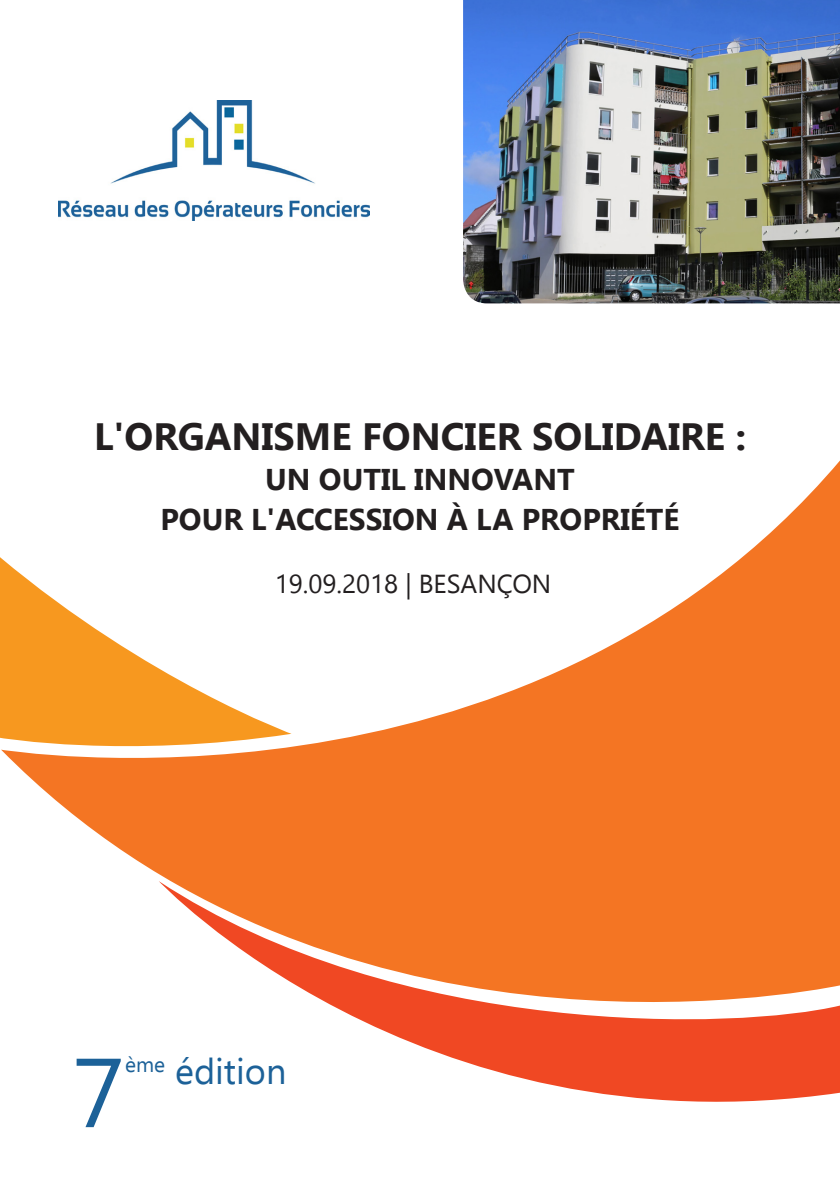
<style>
.page{position:relative;width:840px;height:1191px;background:#fff}
.page>*{position:absolute;margin:0;border:0;box-sizing:border-box;transform-origin:0 0}
.t1{font:97.6px "Ebrima";color:#1c6198}
.t2{font:700 38px "Nirmala UI";color:#231f20}
.t3{font:36px "Ebrima";color:#1c6198}
.t4{font:700 30px "Nirmala UI";color:#231f20}
.t5{font:26px "Nirmala UI";color:#231f20}
</style>
<div class="page">
<img style="left:58px;top:101px;width:311px;height:119px">
<svg style="left:10px;top:462px;width:829px;height:419px;fill:#f47523"></svg>
<svg style="left:159px;top:881px;width:680px;height:221px"></svg>
<svg style="left:0;top:557px;width:291px;height:202px"></svg>
<img style="left:463px;top:0;width:376px;height:303px">
<p class="t2" style="left:94px;top:407px;width:653px">L'ORGANISME FONCIER SOLIDAIRE :</p>
<p class="t4" style="left:265px;top:456px;width:311px">UN OUTIL INNOVANT</p>
<p class="t4" style="left:160px;top:496px;width:520px">POUR L'ACCESSION À LA PROPRIÉTÉ</p>
<p class="t5" style="left:274px;top:563px;width:278px">19.09.2018 | BESANÇON</p>
<p class="t1" style="left:72px;top:1023px;width:54px">7</p>
<p class="t3" style="left:125px;top:1045px;width:163px"><sup>ème</sup> édition</p>
</div>
